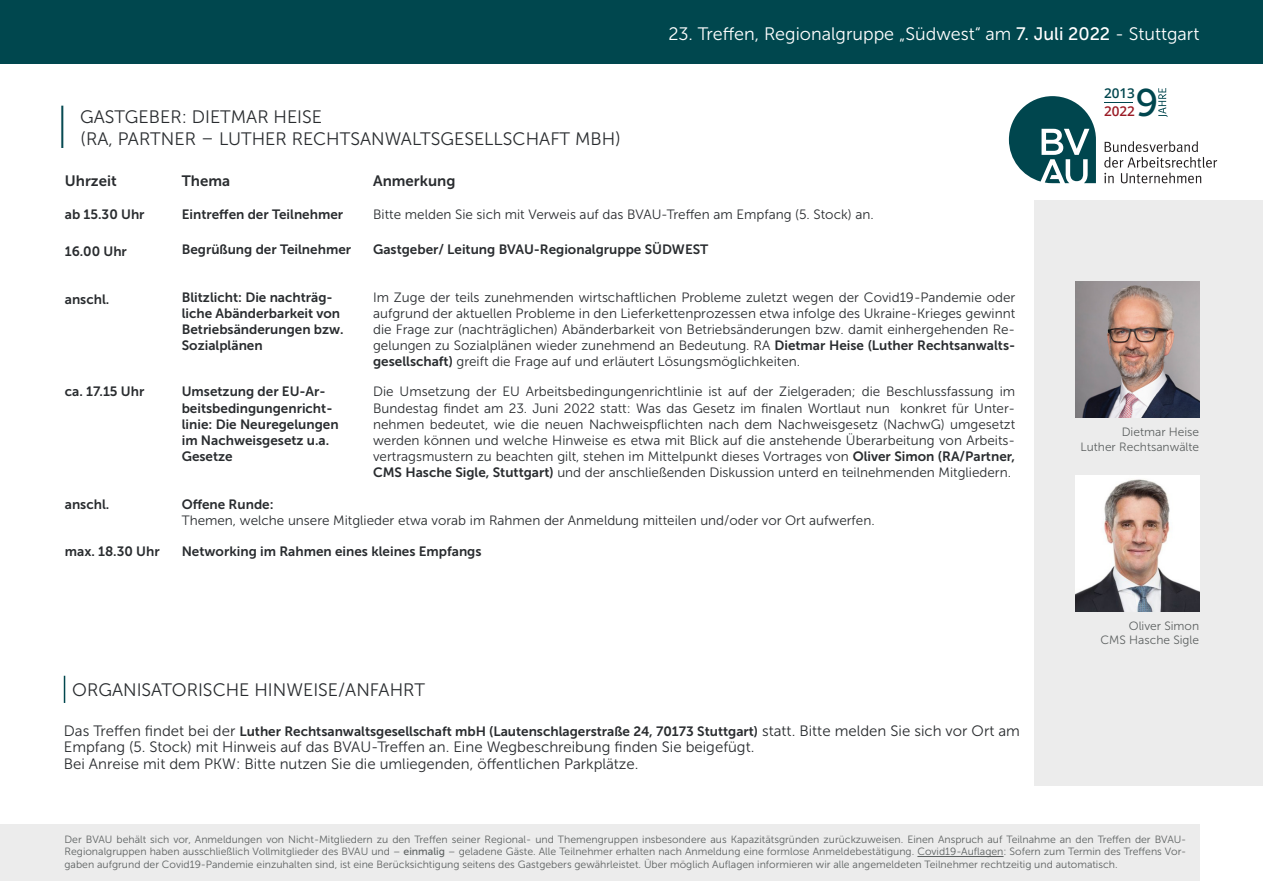
<style>
.page{position:relative;width:1263px;height:893px;background:#fff}
.page>*{position:absolute;margin:0;border:0;box-sizing:border-box;transform-origin:0 0}
.t1{font:45px "Museo Sans 100";color:#00464e}
.t2{font:38.4px "Museo Sans 500";color:#00464e}
.t3{font:18px "Museo Sans 300";color:#fff}
.t4{font:18px/21.6px "Museo Sans 300";color:#292c2f}
.t5{font:15px/16.5px "Museo Sans 300";color:#292c2f}
.t6{font:15px "Museo Sans 700";color:#292c2f}
.t7{font:13.5px/16.2px "Museo Sans 300";color:#292c2f;text-align:justify}
.t8{font:13.5px/16.2px "Museo Sans 700";color:#292c2f}
.t9{font:600 13.5px "Open Sans";color:#00464e}
.t10{font:600 13.5px "Open Sans";color:#9a1b25}
.t11{font:12px/14.4px "Museo Sans 300";color:#5d6161;text-align:right}
.t12{font:10.5px/12.6px "Museo Sans 300";color:#5d6161;text-align:justify}
.s1{font-family:"Museo Sans 500"}
.s2{font-family:"Museo Sans 700"}
.s3{font-family:"Museo Sans 300";font-size:15px}
</style>
<div class="page">
<div style="left:0;top:824px;width:1199px;height:57px;background:#ececec"></div>
<hr style="left:917px;top:856px;width:86px;height:1px;background:#5d6161">
<svg style="left:1104px;top:141px;width:113px;height:42px"></svg>
<svg style="left:1009px;top:96px;width:87px;height:87px"></svg>
<svg style="left:1104px;top:102px;width:29px;height:1px"></svg>
<svg style="left:1158px;top:88px;width:10px;height:29px"></svg>
<div style="left:1034px;top:200px;width:229px;height:585px;background:#ececec"></div>
<img style="left:1076px;top:282px;width:123px;height:136px">
<img style="left:1076px;top:475px;width:123px;height:136px">
<div style="left:0;top:0;width:1263px;height:64px;background:#00474e"></div>
<svg style="left:64px;top:676px;width:1px;height:27px"></svg>
<h3 class="t3" style="left:640px;top:24px;width:454px">17. Treffen, Regionalgruppe „West“ am <span class="s1">21. Februar 2019</span></h3>
<h3 class="t3" style="left:668px;top:24px;width:532px">23. Treffen, Regionalgruppe „Südwest“ am <span class="s1">7. Juli 2022</span>- Düsseldo f</h3>
<h3 class="t3" style="left:1115px;top:24px;width:86px">- Stuttgart</h3>
<h1 class="t1" style="left:56px;top:102px;width:13px">|</h1>
<h3 class="t4" style="left:80px;top:106px;width:542px">GASTGEBER: DIETMAR HEISE<br>(RA, PARTNER – LUTHER RECHTSANWALTSGESELLSCHAFT MBH)</h3>
<p class="t6" style="left:65px;top:173px;width:53px">Uhrzeit</p>
<p class="t6" style="left:182px;top:173px;width:50px">Thema</p>
<p class="t6" style="left:373px;top:173px;width:84px">Anmerkung</p>
<p class="t8" style="left:65px;top:207px;width:81px">ab 15.30 Uhr</p>
<p class="t8" style="left:182px;top:207px;width:163px">Eintreffen der Teilnehmer</p>
<p class="t7" style="left:373px;top:207px;width:502px">Bitte melden Sie sich mit Verweis auf das BVAU-Treffen am Empfang (5. Stock) an.</p>
<p class="t8" style="left:65px;top:243px;width:64px">16.00 Uhr</p>
<p class="t8" style="left:182px;top:241px;width:171px">Begrüßung der Teilnehmer</p>
<p class="t8" style="left:373px;top:241px;width:337px">Gastgeber/ Leitung BVAU-Regionalgruppe SÜDWEST</p>
<p class="t8" style="left:65px;top:291px;width:46px">anschl.</p>
<p class="t8" style="left:182px;top:289px;width:163px">Blitzlicht: Die nachträg&shy;liche Abänderbarkeit von<br>Betriebsänderungen bzw.<br>Sozialplänen</p>
<p class="t7" style="left:373px;top:289px;width:644px">Im Zuge der teils zunehmenden wirtschaftlichen Probleme zuletzt wegen der Covid19-Pandemie oder aufgrund der aktuellen Probleme in den Lieferkettenprozessen etwa infolge des Ukraine-Krieges gewinnt die Frage zur (nachträglichen) Abänderbarkeit von Betriebsänderungen bzw. damit einhergehenden Re&shy;gelungen zu Sozialplänen wieder zunehmend an Bedeutung. RA <span class="s2">Dietmar Heise (Luther Rechtsanwalts&shy;gesellschaft)</span> greift die Frage auf und erläutert Lösungsmöglichkeiten.</p>
<p class="t8" style="left:65px;top:384px;width:81px">ca. 17.15 Uhr</p>
<p class="t8" style="left:182px;top:384px;width:158px">Umsetzung der EU-Ar&shy;beitsbedingungenricht&shy;linie: Die Neuregelungen im Nachweisgesetz u.a.<br>Gesetze</p>
<p class="t7" style="left:373px;top:384px;width:644px">Die Umsetzung der EU Arbeitsbedingungenrichtlinie ist auf der Zielgeraden; die Beschlussfassung im Bundestag findet am 23. Juni 2022 statt: Was das Gesetz im finalen Wortlaut nun konkret für Unter&shy;nehmen bedeutet, wie die neuen Nachweispflichten nach dem Nachweisgesetz (NachwG) umgesetzt werden können und welche Hinweise es etwa mit Blick auf die anstehende Überarbeitung von Arbeits&shy;vertragsmustern zu beachten gilt, stehen im Mittelpunkt dieses Vortrages von <span class="s2">Oliver Simon (RA/Partner, CMS Hasche Sigle, Stuttgart)</span> und der anschließenden Diskussion unterd en teilnehmenden Mitgliedern.</p>
<p class="t8" style="left:65px;top:496px;width:46px">anschl.</p>
<p class="t8" style="left:182px;top:496px;width:93px">Offene Runde:</p>
<p class="t7" style="left:182px;top:512px;width:694px">Themen, welche unsere Mitglieder etwa vorab im Rahmen der Anmeldung mitteilen und/oder vor Ort aufwerfen.</p>
<p class="t8" style="left:65px;top:544px;width:96px">max. 18.30 Uhr</p>
<p class="t8" style="left:182px;top:544px;width:301px">Networking im Rahmen eines kleines Empfangs</p>
<h3 class="t4" style="left:72px;top:679px;width:354px">ORGANISATORISCHE HINWEISE/ANFAHRT</h3>
<p class="t8" style="left:64px;top:723px;width:958px"><span class="s3">Das Treffen findet bei der</span> Luther Rechtsanwaltsgesellschaft mbH (Lautenschlagerstraße 24, 70173 Stuttgart) <span class="s3">statt. Bitte melden Sie sich vor Ort am</span></p>
<p class="t5" style="left:64px;top:739px;width:692px">Empfang (5. Stock) mit Hinweis auf das BVAU-Treffen an. Eine Wegbeschreibung finden Sie beigefügt.<br>Bei Anreise mit dem PKW: Bitte nutzen Sie die umliegenden, öffentlichen Parkplätze.</p>
<p class="t9" style="left:1104px;top:84px;width:32px">2013</p>
<p class="t10" style="left:1104px;top:102px;width:32px">2022</p>
<h2 class="t2" style="left:1135px;top:82px;width:25px">9</h2>
<p class="t11" style="left:1080px;top:425px;width:120px">Dietmar Heise<br>Luther Rechtsanwälte</p>
<p class="t11" style="left:1100px;top:619px;width:100px">Oliver Simon<br>CMS Hasche Sigle</p>
<p class="t12" style="left:64px;top:833px;width:1123px">Der BVAU behält sich vor, Anmeldungen von Nicht-Mitgliedern zu den Treffen seiner Regional- und Themengruppen insbesondere aus Kapazitätsgründen zurückzuweisen. Einen Anspruch auf Teilnahme an den Treffen der BVAU-Regionalgruppen haben ausschließlich Vollmitglieder des BVAU und – <span class="s1">einmalig</span> – geladene Gäste. Alle Teilnehmer erhalten nach Anmeldung eine formlose Anmeldebestätigung. Covid19-Auflagen: Sofern zum Termin des Treffens Vor&shy;gaben aufgrund der Covid19-Pandemie einzuhalten sind, ist eine Berücksichtigung seitens des Gastgebers gewährleistet. Über möglich Auflagen informieren wir alle angemeldeten Teilnehmer rechtzeitig und automatisch.</p>
</div>
